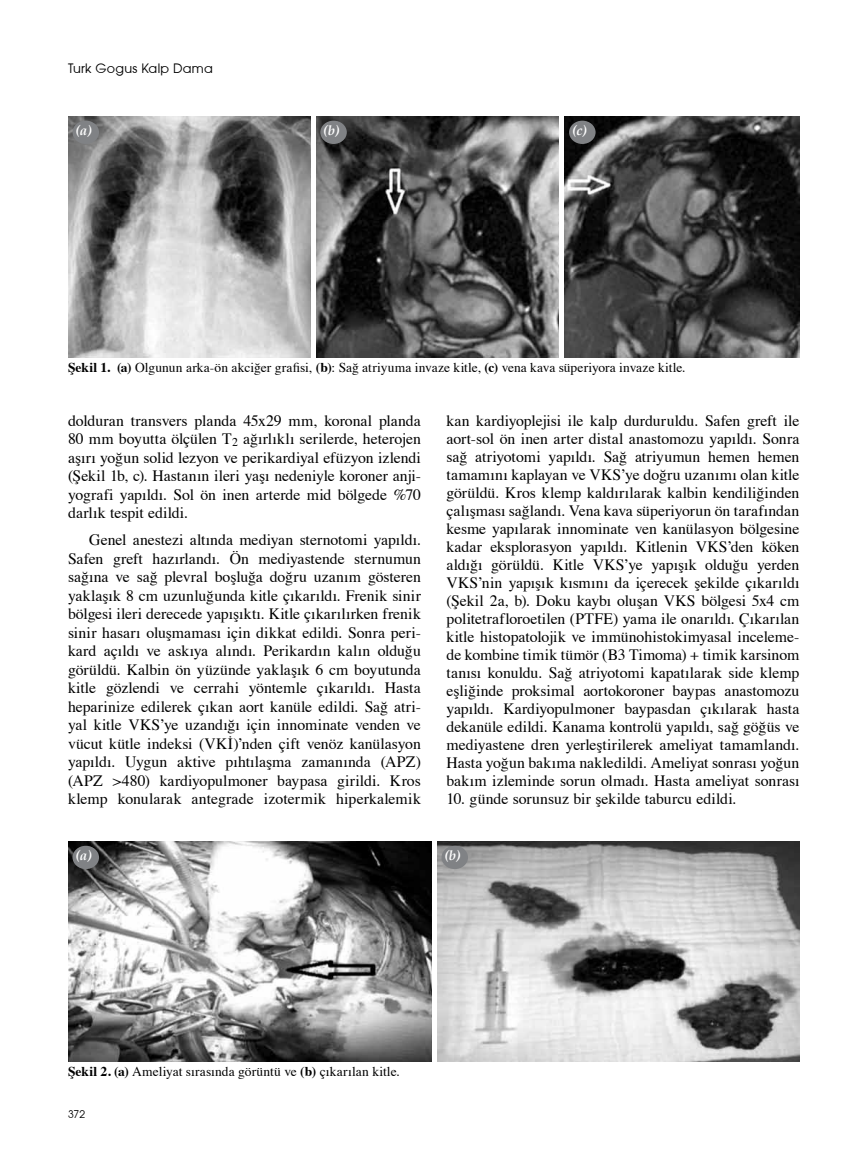
<style>
.page{position:relative;width:859px;height:1170px;background:#fff}
.page>*{position:absolute;margin:0;border:0;box-sizing:border-box;transform-origin:0 0}
.t1{font:15.75px/18px "Times";letter-spacing:.005em;color:#000;text-align:justify}
.t2{font:13.5px "Times";letter-spacing:.005em;color:#000}
.t3{font:italic 700 13.5px "Palatino";color:#fff}
.t4{font:12.75px "Avant Garde";letter-spacing:.02em;color:#000}
.t5{font:10.5px "Avant Garde";color:#000}
.s1{font-weight:700}
</style>
<div class="page">
<img style="left:68px;top:116px;width:731px;height:241px">
<div style="left:311px;top:115px;width:5px;height:244px;background:#fff"></div>
<hr style="left:560px;top:115px;width:4px;height:244px;background:#fff">
<div style="left:73px;top:121px;width:26px;height:23px;background:#808285;border-radius:50%"></div>
<div style="left:320px;top:121px;width:27px;height:23px;background:#808285;border-radius:50%"></div>
<div style="left:569px;top:121px;width:27px;height:23px;background:#808285;border-radius:50%"></div>
<img style="left:68px;top:841px;width:731px;height:220px">
<div style="left:432px;top:839px;width:5px;height:223px;background:#fff"></div>
<div style="left:73px;top:845px;width:26px;height:24px;background:#808285;border-radius:50%"></div>
<div style="left:441px;top:845px;width:27px;height:24px;background:#808285;border-radius:50%"></div>
<p class="t4" style="left:68px;top:61px;width:146px">Turk Gogus Kalp Dama</p>
<p class="t3" style="left:76px;top:122px;width:18px">(a)</p>
<p class="t3" style="left:323px;top:122px;width:17px">(b)</p>
<p class="t3" style="left:572px;top:122px;width:16px">(c)</p>
<p class="t2" style="left:68px;top:359px;width:619px"><span class="s1">Şekil 1. (a)</span> Olgunun arka-ön akciğer grafisi, <span class="s1">(b)</span>: Sağ atriyuma invaze kitle, <span class="s1">(c)</span> vena kava süperiyora invaze kitle.</p>
<p class="t1" style="left:68px;top:411px;width:354px;line-height:18.5px">dolduran transvers planda 45x29 mm, koronal planda 80 mm boyutta ölçülen T<sub>2</sub> ağırlıklı serilerde, heterojen aşırı yoğun solid lezyon ve perikardiyal efüzyon izlendi (Şekil 1b, c). Hastanın ileri yaşı nedeniyle koroner anji&shy;yografi yapıldı. Sol ön inen arterde mid bölgede %70 darlık tespit edildi.</p>
<p class="t1" style="left:68px;top:530px;width:354px;line-height:18.5px;text-indent:21px">Genel anestezi altında mediyan sternotomi yapıldı.<br>Safen greft hazırlandı. Ön mediyastende sternumun sağına ve sağ plevral boşluğa doğru uzanım gösteren yaklaşık 8 cm uzunluğunda kitle çıkarıldı. Frenik sinir bölgesi ileri derecede yapışıktı. Kitle çıkarılırken frenik sinir hasarı oluşmaması için dikkat edildi. Sonra peri&shy;kard açıldı ve askıya alındı. Perikardın kalın olduğu görüldü. Kalbin ön yüzünde yaklaşık 6 cm boyutunda kitle gözlendi ve cerrahi yöntemle çıkarıldı. Hasta heparinize edilerek çıkan aort kanüle edildi. Sağ atri&shy;yal kitle VKS’ye uzandığı için innominate venden ve vücut kütle indeksi (VKİ)’nden çift venöz kanülasyon yapıldı. Uygun aktive pıhtılaşma zamanında (APZ) (APZ &gt;480) kardiyopulmoner baypasa girildi. Kros klemp konularak antegrade izotermik hiperkalemik</p>
<p class="t1" style="left:446px;top:411px;width:354px">kan kardiyoplejisi ile kalp durduruldu. Safen greft ile aort-sol ön inen arter distal anastomozu yapıldı. Sonra sağ atriyotomi yapıldı. Sağ atriyumun hemen hemen tamamını kaplayan ve VKS’ye doğru uzanımı olan kitle görüldü. Kros klemp kaldırılarak kalbin kendiliğinden çalışması sağlandı. Vena kava süperiyorun ön tarafından kesme yapılarak innominate ven kanülasyon bölgesine kadar eksplorasyon yapıldı. Kitlenin VKS’den köken aldığı görüldü. Kitle VKS’ye yapışık olduğu yerden VKS’nin yapışık kısmını da içerecek şekilde çıkarıldı (Şekil 2a, b). Doku kaybı oluşan VKS bölgesi 5x4 cm politetrafloroetilen (PTFE) yama ile onarıldı. Çıkarılan kitle histopatolojik ve immünohistokimyasal inceleme&shy;de kombine timik tümör (B3 Timoma) + timik karsinom tanısı konuldu. Sağ atriyotomi kapatılarak side klemp eşliğinde proksimal aortokoroner baypas anastomozu yapıldı. Kardiyopulmoner baypasdan çıkılarak hasta dekanüle edildi. Kanama kontrolü yapıldı, sağ göğüs ve mediyastene dren yerleştirilerek ameliyat tamamlandı.<br>Hasta yoğun bakıma nakledildi. Ameliyat sonrası yoğun bakım izleminde sorun olmadı. Hasta ameliyat sonrası</p>
<p class="t1" style="left:446px;top:789px;width:291px">10. günde sorunsuz bir şekilde taburcu edildi.</p>
<p class="t3" style="left:76px;top:847px;width:18px">(a)</p>
<p class="t3" style="left:444px;top:847px;width:17px">(b)</p>
<p class="t2" style="left:68px;top:1062px;width:333px"><span class="s1">Şekil 2. (a)</span> Ameliyat sırasında görüntü ve <span class="s1">(b)</span> çıkarılan kitle.</p>
<p class="t5" style="left:68px;top:1107px;width:19px">372</p>
</div>
